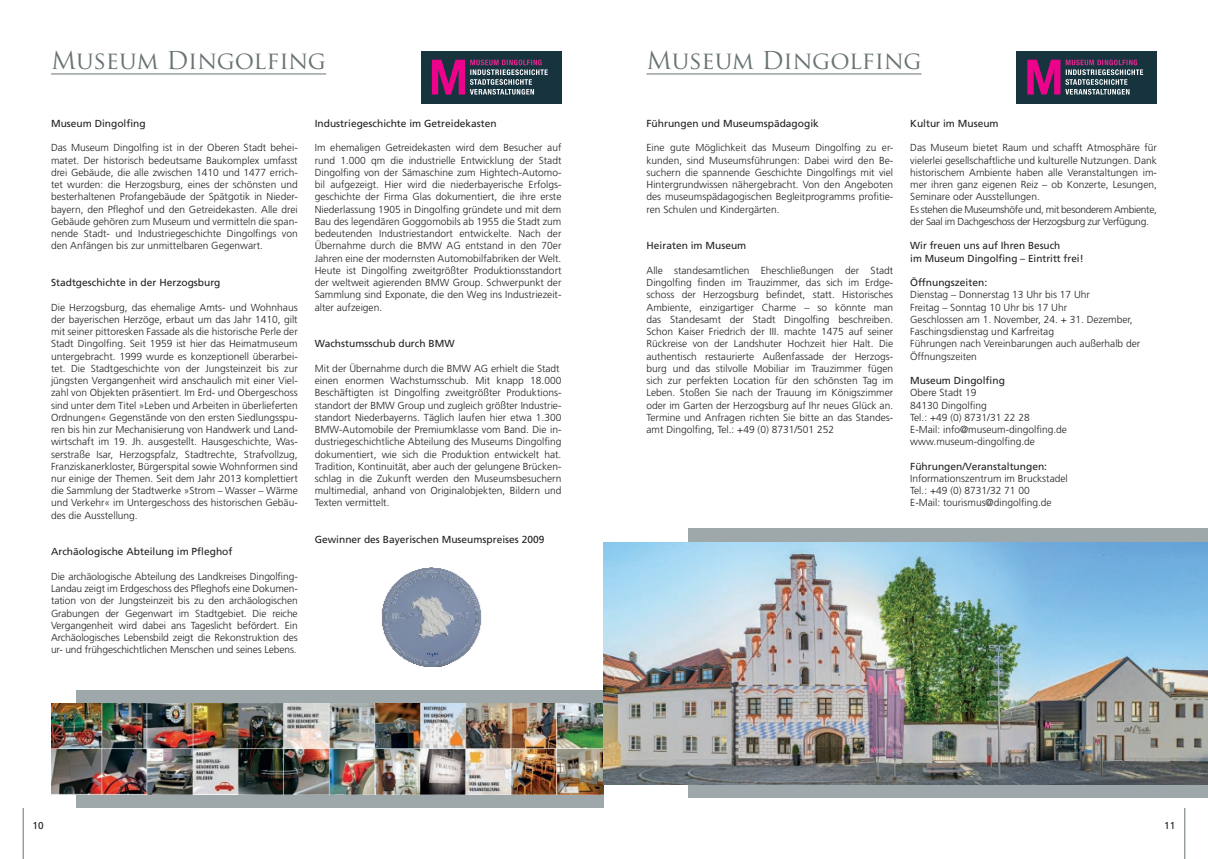
<style>
.page{position:relative;width:1208px;height:859px;background:#fff}
.page>*{position:absolute;margin:0;border:0;box-sizing:border-box;transform-origin:0 0}
.t1{font:24px "Trajan Pro";letter-spacing:-.015em;color:#697374}
.t2{font:300 10.2px/12.2px "Frutiger";color:#231f20;text-align:justify}
.t3{font:10.2px/12.2px "Frutiger";color:#231f20}
.t4{font:10px "Frutiger";color:#231f20}
</style>
<div class="page">
<hr style="left:23px;top:808px;width:1px;height:51px;background:#697374">
<hr style="left:1184px;top:808px;width:1px;height:51px;background:#697374">
<div style="left:76px;top:691px;width:528px;height:117px;background:#9ea7a9"></div>
<div style="left:688px;top:529px;width:520px;height:269px;background:#9ea7a9"></div>
<div style="left:421px;top:51px;width:140px;height:52px;background:#17343e"></div>
<div style="left:1017px;top:51px;width:140px;height:52px;background:#17343e"></div>
<svg style="left:432px;top:60px;width:116px;height:35px"></svg>
<svg style="left:1027px;top:60px;width:116px;height:35px"></svg>
<img style="left:51px;top:704px;width:553px;height:90px">
<img style="left:381px;top:567px;width:101px;height:100px">
<img style="left:604px;top:542px;width:604px;height:242px">
<hr style="left:51px;top:74px;width:275px;height:1px;background:#697374">
<hr style="left:646px;top:74px;width:275px;height:1px;background:#697374">
<h1 class="t1" style="left:51px;top:45px;width:276px">Museum Dingolfing</h1>
<h1 class="t1" style="left:646px;top:45px;width:276px">Museum Dingolfing</h1>
<p class="t3" style="left:51px;top:117px;width:96px">Museum Dingolfing</p>
<p class="t2" style="left:51px;top:142px;width:248px">Das Museum Dingolfing ist in der Oberen Stadt behei&shy;matet. Der historisch bedeutsame Baukomplex umfasst drei Gebäude, die alle zwischen 1410 und 1477 errich&shy;tet wurden: die Herzogsburg, eines der schönsten und besterhaltenen Profangebäude der Spätgotik in Nieder&shy;bayern, den Pfleghof und den Getreidekasten. Alle drei Gebäude gehören zum Museum und vermitteln die span&shy;nende Stadt- und Industriegeschichte Dingolfings von den Anfängen bis zur unmittelbaren Gegenwart.</p>
<p class="t3" style="left:51px;top:276px;width:171px">Stadtgeschichte in der Herzogsburg</p>
<p class="t2" style="left:51px;top:301px;width:248px">Die Herzogsburg, das ehemalige Amts- und Wohnhaus der bayerischen Herzöge, erbaut um das Jahr 1410, gilt mit seiner pittoresken Fassade als die historische Perle der Stadt Dingolfing. Seit 1959 ist hier das Heimatmuseum untergebracht. 1999 wurde es konzeptionell überarbei&shy;tet. Die Stadtgeschichte von der Jungsteinzeit bis zur jüngsten Vergangenheit wird anschaulich mit einer Viel&shy;zahl von Objekten präsentiert. Im Erd- und Obergeschoss sind unter dem Titel »Leben und Arbeiten in überlieferten Ordnungen« Gegenstände von den ersten Siedlungsspu&shy;ren bis hin zur Mechanisierung von Handwerk und Land&shy;wirtschaft im 19. Jh. ausgestellt. Hausgeschichte, Was&shy;serstraße Isar, Herzogspfalz, Stadtrechte, Strafvollzug, Franziskanerkloster, Bürgerspital sowie Wohnformen sind nur einige der Themen. Seit dem Jahr 2013 komplettiert die Sammlung der Stadtwerke »Strom – Wasser – Wärme und Verkehr« im Untergeschoss des historischen Gebäu&shy;des die Ausstellung.</p>
<p class="t3" style="left:51px;top:546px;width:183px">Archäologische Abteilung im Pfleghof</p>
<p class="t2" style="left:51px;top:570px;width:248px">Die archäologische Abteilung des Landkreises Dingolfing-Landau zeigt im Erdgeschoss des Pfleghofs eine Dokumen&shy;tation von der Jungsteinzeit bis zu den archäologischen Grabungen der Gegenwart im Stadtgebiet. Die reiche Vergangenheit wird dabei ans Tageslicht befördert. Ein Archäologisches Lebensbild zeigt die Rekonstruktion des ur- und frühgeschichtlichen Menschen und seines Lebens.</p>
<p class="t3" style="left:315px;top:117px;width:183px">Industriegeschichte im Getreidekasten</p>
<p class="t2" style="left:315px;top:142px;width:248px">Im ehemaligen Getreidekasten wird dem Besucher auf rund 1.000 qm die industrielle Entwicklung der Stadt Dingolfing von der Sämaschine zum Hightech-Automo&shy;bil aufgezeigt. Hier wird die niederbayerische Erfolgs&shy;geschichte der Firma Glas dokumentiert, die ihre erste Niederlassung 1905 in Dingolfing gründete und mit dem Bau des legendären Goggomobils ab 1955 die Stadt zum bedeutenden Industriestandort entwickelte. Nach der Übernahme durch die BMW AG entstand in den 70er Jahren eine der modernsten Automobilfabriken der Welt.<br>Heute ist Dingolfing zweitgrößter Produktionsstandort der weltweit agierenden BMW Group. Schwerpunkt der Sammlung sind Exponate, die den Weg ins Industriezeit&shy;alter aufzeigen.</p>
<p class="t3" style="left:315px;top:338px;width:141px">Wachstumsschub durch BMW</p>
<p class="t2" style="left:315px;top:362px;width:248px;text-align:left">Mit der Übernahme durch die BMW AG erhielt die Stadt einen enormen Wachstumsschub. Mit knapp 18.000<br>Beschäftigten ist Dingolfing zweitgrößter Produktions&shy;standort der BMW Group und zugleich größter Industrie&shy;standort Niederbayerns. Täglich laufen hier etwa 1.300<br>BMW-Automobile der Premiumklasse vom Band. Die in&shy;dustriegeschichtliche Abteilung des Museums Dingolfing dokumentiert, wie sich die Produktion entwickelt hat.<br>Tradition, Kontinuität, aber auch der gelungene Brücken&shy;schlag in die Zukunft werden den Museumsbesuchern multimedial, anhand von Originalobjekten, Bildern und Texten vermittelt.</p>
<p class="t3" style="left:315px;top:533px;width:231px">Gewinner des Bayerischen Museumspreises 2009</p>
<p class="t3" style="left:646px;top:117px;width:174px">Führungen und Museumspädagogik</p>
<p class="t2" style="left:646px;top:142px;width:248px">Eine gute Möglichkeit das Museum Dingolfing zu er&shy;kunden, sind Museumsführungen: Dabei wird den Be&shy;suchern die spannende Geschichte Dingolfings mit viel Hintergrundwissen nähergebracht. Von den Angeboten des museumspädagogischen Begleitprogramms profitie&shy;ren Schulen und Kindergärten.</p>
<p class="t3" style="left:646px;top:240px;width:101px">Heiraten im Museum</p>
<p class="t2" style="left:646px;top:264px;width:248px">Alle standesamtlichen Eheschließungen der Stadt Dingolfing finden im Trauzimmer, das sich im Erdge&shy;schoss der Herzogsburg befindet, statt. Historisches Ambiente, einzigartiger Charme – so könnte man das Standesamt der Stadt Dingolfing beschreiben.<br>Schon Kaiser Friedrich der III. machte 1475 auf seiner Rückreise von der Landshuter Hochzeit hier Halt. Die authentisch restaurierte Außenfassade der Herzogs&shy;burg und das stilvolle Mobiliar im Trauzimmer fügen sich zur perfekten Location für den schönsten Tag im Leben. Stoßen Sie nach der Trauung im Königszimmer oder im Garten der Herzogsburg auf Ihr neues Glück an.<br>Termine und Anfragen richten Sie bitte an das Standes&shy;amt Dingolfing, Tel.: +49 (0) 8731/501 252</p>
<p class="t3" style="left:910px;top:117px;width:90px">Kultur im Museum</p>
<p class="t2" style="left:910px;top:142px;width:248px;text-align:left">Das Museum bietet Raum und schafft Atmosphäre für vielerlei gesellschaftliche und kulturelle Nutzungen. Dank historischem Ambiente haben alle Veranstaltungen im&shy;mer ihren ganz eigenen Reiz – ob Konzerte, Lesungen, Seminare oder Ausstellungen.<br>Es stehen die Museumshöfe und, mit besonderem Ambiente, der Saal im Dachgeschoss der Herzogsburg zur Verfügung.</p>
<p class="t3" style="left:910px;top:240px;width:175px">Wir freuen uns auf Ihren Besuch<br>im Museum Dingolfing – Eintritt frei!</p>
<p class="t3" style="left:910px;top:276px;width:78px">Öffnungszeiten:</p>
<p class="t2" style="left:910px;top:289px;width:231px;text-align:left">Dienstag – Donnerstag 13 Uhr bis 17 Uhr<br>Freitag – Sonntag 10 Uhr bis 17 Uhr<br>Geschlossen am 1. November, 24. + 31. Dezember, Faschingsdienstag und Karfreitag<br>Führungen nach Vereinbarungen auch außerhalb der Öffnungszeiten</p>
<p class="t3" style="left:910px;top:374px;width:96px">Museum Dingolfing</p>
<p class="t2" style="left:910px;top:387px;width:158px;text-align:left">Obere Stadt 19<br>84130 Dingolfing<br>Tel.: +49 (0) 8731/31 22 28<br>E-Mail: info@museum-dingolfing.de www.museum-dingolfing.de</p>
<p class="t3" style="left:910px;top:460px;width:138px">Führungen/Veranstaltungen:</p>
<p class="t2" style="left:910px;top:472px;width:159px;text-align:left">Informationszentrum im Bruckstadel<br>Tel.: +49 (0) 8731/32 71 00<br>E-Mail: tourismus@dingolfing.de</p>
<p class="t4" style="left:33px;top:819px;width:13px">10</p>
<p class="t4" style="left:1164px;top:819px;width:13px">11</p>
</div>
